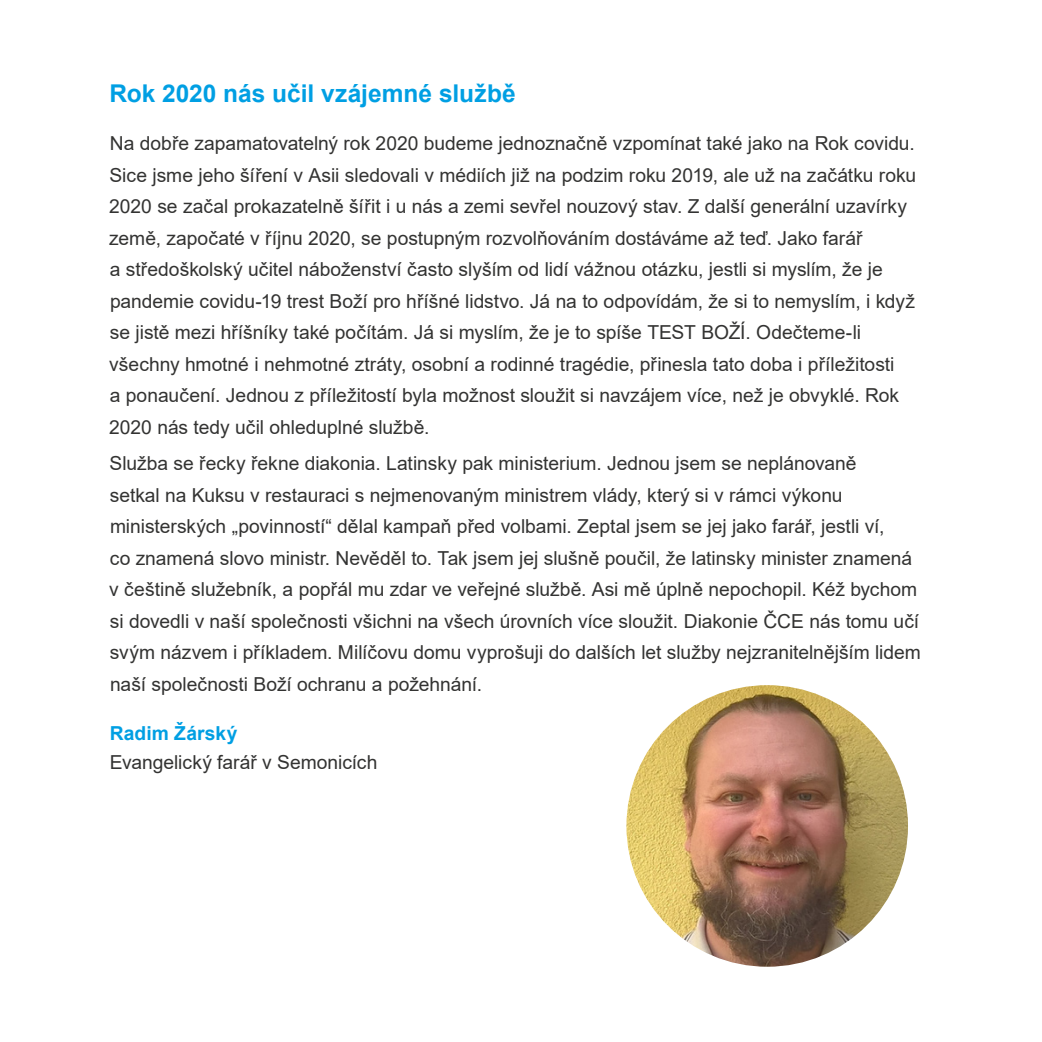
<style>
.page{position:relative;width:1042px;height:1042px;background:#fff}
.page>*{position:absolute;margin:0;border:0;box-sizing:border-box;transform-origin:0 0}
.t1{font:700 24.5px "Arial";color:#009fe3}
.t2{font:19.25px/31.5px "Arial";color:#333332}
.t3{font:700 19.25px "Arial";letter-spacing:.005em;color:#009fe3}
</style>
<div class="page">
<img style="left:626px;top:685px;width:282px;height:281px;border-radius:141px">
<p class="t1" style="left:109px;top:76px;width:408px">Rok 2020 nás učil vzájemné službě</p>
<p class="t2" style="left:109px;top:127px;width:808px">Na dobře zapamatovatelný rok 2020 budeme jednoznačně vzpomínat také jako na Rok covidu.<br>Sice jsme jeho šíření v Asii sledovali v médiích již na podzim roku 2019, ale už na začátku roku 2020 se začal prokazatelně šířit i u nás a zemi sevřel nouzový stav. Z další generální uzavírky země, započaté v říjnu 2020, se postupným rozvolňováním dostáváme až teď. Jako farář<br>a středoškolský učitel náboženství často slyším od lidí vážnou otázku, jestli si myslím, že je pandemie covidu-19 trest Boží pro hříšné lidstvo. Já na to odpovídám, že si to nemyslím, i když se jistě mezi hříšníky také počítám. Já si myslím, že je to spíše TEST BOŽÍ. Odečteme-li všechny hmotné i nehmotné ztráty, osobní a rodinné tragédie, přinesla tato doba i příležitosti<br>a ponaučení. Jednou z příležitostí byla možnost sloužit si navzájem více, než je obvyklé. Rok 2020 nás tedy učil ohleduplné službě.</p>
<p class="t2" style="left:109px;top:447px;width:813px">Služba se řecky řekne diakonia. Latinsky pak ministerium. Jednou jsem se neplánovaně<br>setkal na Kuksu v restauraci s nejmenovaným ministrem vlády, který si v rámci výkonu ministerských „povinností“ dělal kampaň před volbami. Zeptal jsem se jej jako farář, jestli ví,<br>co znamená slovo ministr. Nevěděl to. Tak jsem jej slušně poučil, že latinsky minister znamená v češtině služebník, a popřál mu zdar ve veřejné službě. Asi mě úplně nepochopil. Kéž bychom si dovedli v naší společnosti všichni na všech úrovních více sloužit. Diakonie ČCE nás tomu učí svým názvem i příkladem. Milíčovu domu vyprošuji do dalších let služby nejzranitelnějším lidem naší společnosti Boží ochranu a požehnání.</p>
<p class="t3" style="left:110px;top:719px;width:129px">Radim Žárský</p>
<p class="t2" style="left:110px;top:746px;width:269px">Evangelický farář v Semonicích</p>
</div>
